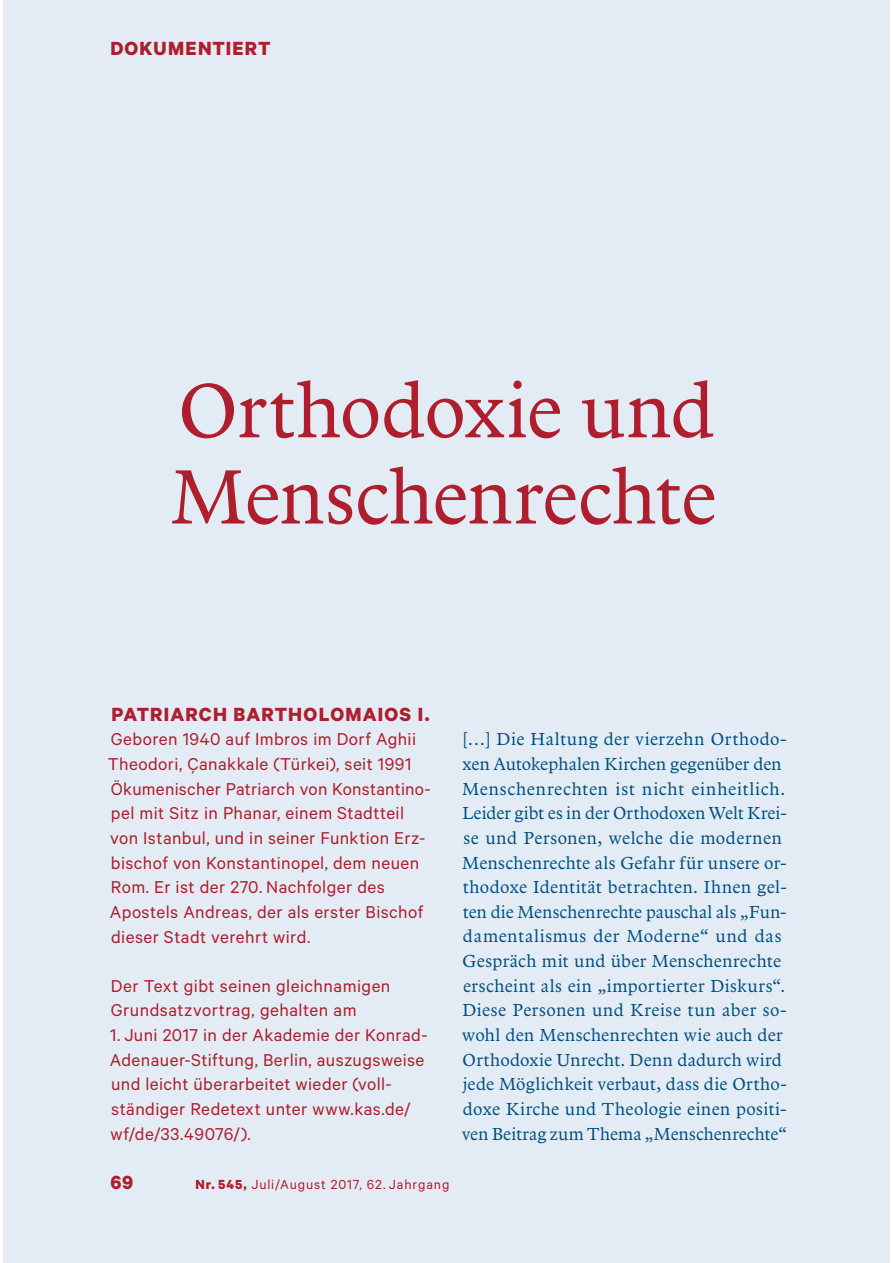
<style>
.page{position:relative;width:893px;height:1263px;background:#fff}
.page>*{position:absolute;margin:0;border:0;box-sizing:border-box;transform-origin:0 0}
.t1{font:79.65px/86.2px "Arbesco DT";letter-spacing:-.005em;color:#af1e2c}
.t2{font:700 21.45px "Calibre";letter-spacing:.055em;color:#af1e2c}
.t3{font:19.35px/24.6px "Calibre";letter-spacing:.02em;color:#af1e2c}
.t4{font:18px/24.6px "Arbesco DT";letter-spacing:.02em;color:#005081}
.t5{font:14.85px "Calibre";letter-spacing:.06em;color:#af1e2c}
.s1{font-weight:700}
</style>
<div class="page">
<div style="left:3px;top:0;width:887px;height:1263px;background:#e3ecf5"></div>
<p class="t2" style="left:110px;top:41px;width:162px">DOKUMENTIERT</p>
<h1 class="t1" style="left:170px;top:373px;width:547px">Orthodoxie und<br>Menschenrechte</h1>
<p class="t2" style="left:111px;top:707px;width:320px">PATRIARCH BARTHOLOMAIOS I.</p>
<p class="t3" style="left:108px;top:728px;width:324px">Geboren 1940 auf Imbros im Dorf Aghii Theodori, Çanakkale (Türkei), seit 1991<br>Ökumenischer Patriarch von Konstantino&shy;pel mit Sitz in Phanar, einem Stadtteil von Istanbul, und in seiner Funktion Erz&shy;bischof von Konstantinopel, dem neuen Rom. Er ist der 270. Nachfolger des Apostels Andreas, der als erster Bischof dieser Stadt verehrt wird.</p>
<p class="t3" style="left:111px;top:975px;width:281px">Der Text gibt seinen gleichnamigen<br>Grundsatzvortrag, gehalten am</p>
<p class="t3" style="left:110px;top:1024px;width:319px">1. Juni 2017 in der Akademie der Konrad-Adenauer-Stiftung, Berlin, auszugsweise und leicht überarbeitet wieder (voll&shy;ständiger Redetext unter www.kas.de/ wf/de/33.49076/).</p>
<p class="t2" style="left:110px;top:1175px;width:24px">69</p>
<p class="t5" style="left:195px;top:1179px;width:255px"><span class="s1">Nr. 545,</span> Juli/August 2017, 62. Jahrgang</p>
<p class="t4" style="left:462px;top:728px;width:326px">[…] Die Haltung der vierzehn Orthodo&shy;xen Autokephalen Kirchen gegenüber den Menschenrechten ist nicht einheitlich.<br>Leider gibt es in der Orthodoxen Welt Krei&shy;se und Personen, welche die modernen Menschenrechte als Gefahr für unsere or&shy;thodoxe Identität betrachten. Ihnen gel&shy;ten die Menschenrechte pauschal als „Fun&shy;damentalismus der Moderne“ und das Gespräch mit und über Menschenrechte erscheint als ein „importierter Diskurs“.<br>Diese Personen und Kreise tun aber so&shy;wohl den Menschenrechten wie auch der Orthodoxie Unrecht. Denn dadurch wird jede Möglichkeit verbaut, dass die Ortho&shy;doxe Kirche und Theologie einen positi&shy;ven Beitrag zum Thema „ Menschenrechte“</p>
</div>
